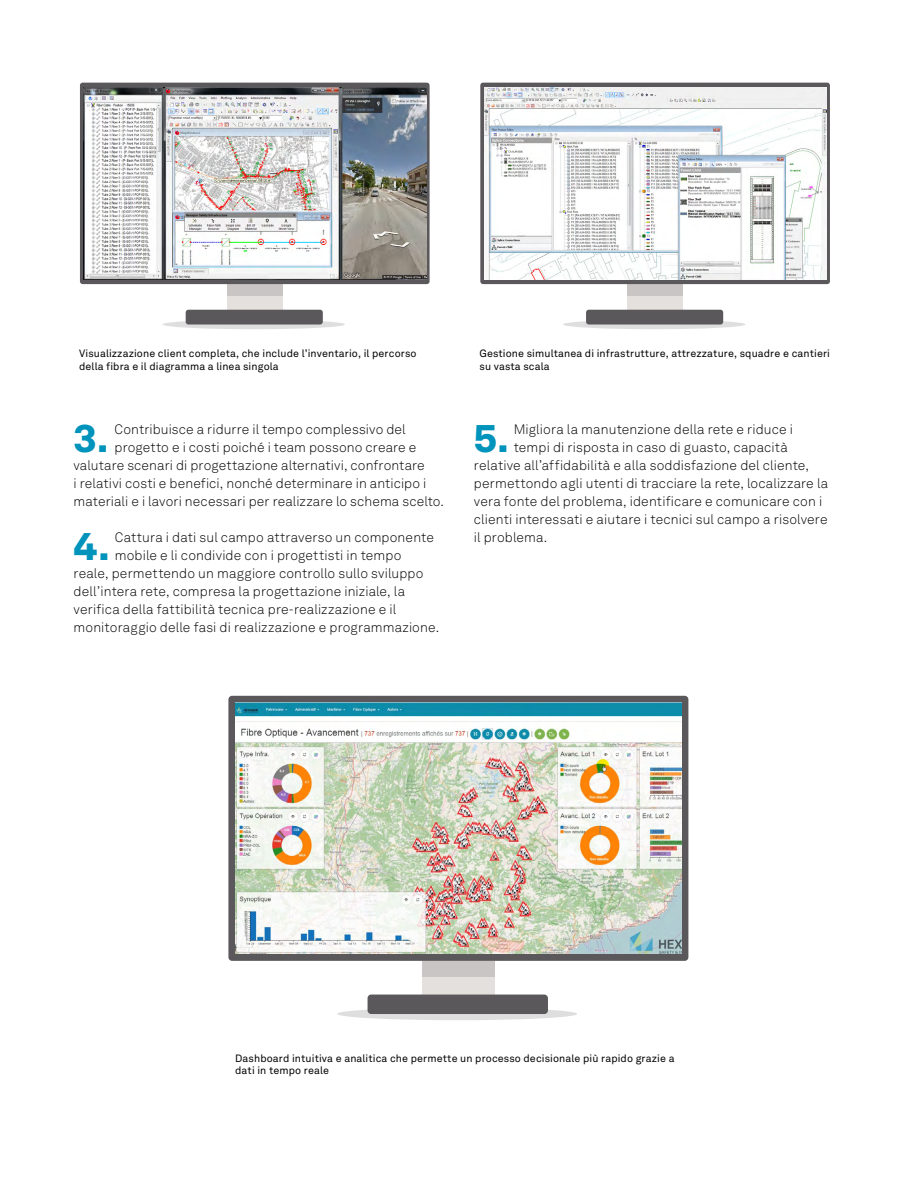
<style>
.page{position:relative;width:918px;height:1188px;background:#fff}
.page>*{position:absolute;margin:0;border:0;box-sizing:border-box;transform-origin:0 0}
.t1{font:900 38.85px "Hexagon Akkurat";color:#0093bb}
.t2{font:300 13.5px "Hexagon Akkurat";letter-spacing:.01em;color:#000}
.t3{font:10.5px/12.6px "Hexagon Akkurat";letter-spacing:.01em;color:#000}
</style>
<div class="page">
<div style="left:337px;top:1008px;width:240px;height:12px;background:#dedede;border-radius:50%"></div>
<div style="left:422px;top:956px;width:73px;height:44px;background:#e3e0de"></div>
<div style="left:368px;top:995px;width:180px;height:19px;background:#5b585b;border-radius:4px"></div>
<div style="left:422px;top:961px;width:73px;height:15px;background:#c8c5c4"></div>
<div style="left:228px;top:696px;width:460px;height:265px;background:#5b585b;border-radius:4px"></div>
<img style="left:235px;top:702px;width:447px;height:252px">
<div style="left:563px;top:320px;width:182px;height:9px;background:#dedede;border-radius:50%"></div>
<div style="left:628px;top:281px;width:55px;height:33px;background:#e3e0de"></div>
<div style="left:586px;top:310px;width:137px;height:15px;background:#5b585b;border-radius:3px"></div>
<div style="left:628px;top:284px;width:55px;height:12px;background:#c8c5c4"></div>
<svg style="left:480px;top:83px;width:350px;height:201px;background:#777577"></svg>
<img style="left:484px;top:88px;width:342px;height:191px">
<div style="left:163px;top:320px;width:182px;height:9px;background:#dedede;border-radius:50%"></div>
<div style="left:227px;top:281px;width:55px;height:33px;background:#e3e0de"></div>
<div style="left:186px;top:310px;width:137px;height:15px;background:#5b585b;border-radius:3px"></div>
<div style="left:227px;top:284px;width:55px;height:12px;background:#c8c5c4"></div>
<svg style="left:80px;top:83px;width:350px;height:201px;background:#59575a"></svg>
<img style="left:84px;top:88px;width:342px;height:191px">
<p class="t3" style="left:79px;top:347px;width:339px">Visualizzazione client completa, che include l’inventario, il percorso della fibra e il diagramma a linea singola</p>
<h1 class="t1" style="left:74px;top:407px;width:36px">3.</h1>
<p class="t2" style="left:115px;top:419px;width:293px">Contribuisce a ridurre il tempo complessivo del</p>
<p class="t2" style="left:115px;top:437px;width:303px">progetto e i costi poiché i team possono creare e</p>
<p class="t2" style="left:74px;top:455px;width:353px">valutare scenari di progettazione alternativi, confrontare</p>
<p class="t2" style="left:74px;top:473px;width:354px">i relativi costi e benefici, nonché determinare in anticipo i</p>
<p class="t2" style="left:74px;top:491px;width:372px">materiali e i lavori necessari per realizzare lo schema scelto.</p>
<h1 class="t1" style="left:74px;top:515px;width:38px">4.</h1>
<p class="t2" style="left:115px;top:527px;width:321px">Cattura i dati sul campo attraverso un componente</p>
<p class="t2" style="left:115px;top:545px;width:288px">mobile e li condivide con i progettisti in tempo</p>
<p class="t2" style="left:74px;top:563px;width:351px">reale, permettendo un maggiore controllo sullo sviluppo</p>
<p class="t2" style="left:74px;top:581px;width:333px">dell’intera rete, compresa la progettazione iniziale, la</p>
<p class="t2" style="left:74px;top:599px;width:324px">verifica della fattibilità tecnica pre-realizzazione e il</p>
<p class="t2" style="left:74px;top:617px;width:367px">monitoraggio delle fasi di realizzazione e programmazione.</p>
<p class="t3" style="left:480px;top:347px;width:352px">Gestione simultanea di infrastrutture, attrezzature, squadre e cantieri su vasta scala</p>
<h1 class="t1" style="left:474px;top:407px;width:36px">5.</h1>
<p class="t2" style="left:514px;top:419px;width:281px">Migliora la manutenzione della rete e riduce i</p>
<p class="t2" style="left:514px;top:437px;width:276px">tempi di risposta in caso di guasto, capacità</p>
<p class="t2" style="left:474px;top:455px;width:337px">relative all’affidabilità e alla soddisfazione del cliente,</p>
<p class="t2" style="left:474px;top:473px;width:356px">permettondo agli utenti di tracciare la rete, localizzare la</p>
<p class="t2" style="left:474px;top:491px;width:350px">vera fonte del problema, identificare e comunicare con i</p>
<p class="t2" style="left:474px;top:509px;width:355px">clienti interessati e aiutare i tecnici sul campo a risolvere</p>
<p class="t2" style="left:474px;top:527px;width:75px">il problema.</p>
<p class="t3" style="left:235px;top:1051px;width:441px">Dashboard intuitiva e analitica che permette un processo decisionale più rapido grazie a dati in tempo reale</p>
</div>
